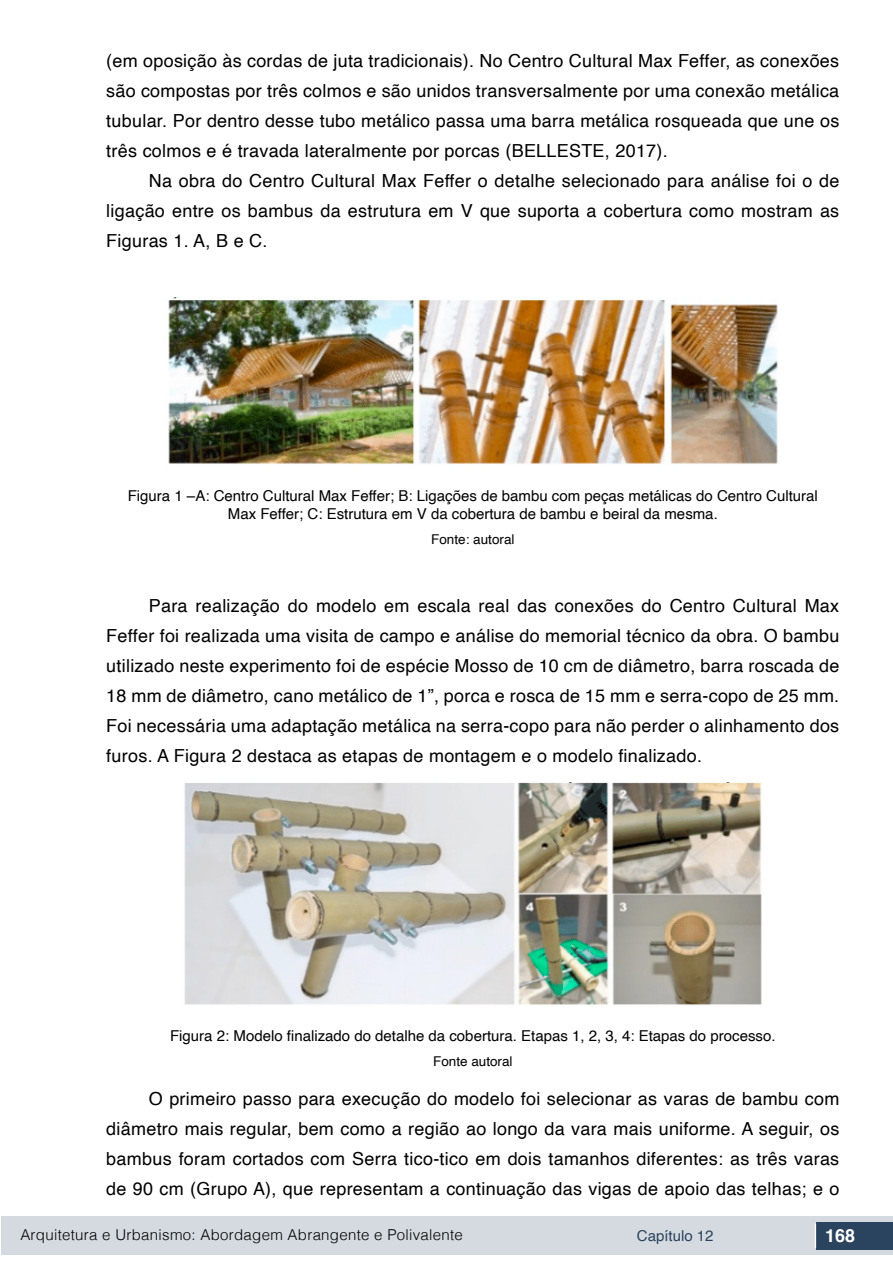
<style>
.page{position:relative;width:893px;height:1263px;background:#fff}
.page>*{position:absolute;margin:0;border:0;box-sizing:border-box;transform-origin:0 0}
.txt{font:18px/30px "Helvetica";letter-spacing:.015em;color:#000;text-align:justify}
.t1{font:700 18px "Helvetica";color:#fff}
.info_tab_gra_imag{font:15px/18px "Helvetica";color:#000;text-align:center}
.t2{font:300 15px "Helvetica";letter-spacing:.02em;color:#000}
.t3{font:15px "Helvetica";color:#2a435e}
.fonte_tab_gra_imag{font:13.5px "Helvetica";color:#000}
</style>
<div class="page">
<div style="left:1px;top:1216px;width:891px;height:38px;background:#d4dadf"></div>
<div style="left:816px;top:1222px;width:77px;height:27px;background:#2a435e"></div>
<svg style="left:815px;top:1224px;width:1px;height:24px"></svg>
<img style="left:168px;top:297px;width:610px;height:167px">
<img style="left:184px;top:782px;width:578px;height:224px">
<p class="txt" style="left:106px;top:46px;width:734px">(em oposição às cordas de juta tradicionais). No Centro Cultural Max Feffer, as conexões são compostas por três colmos e são unidos transversalmente por uma conexão metálica tubular. Por dentro desse tubo metálico passa uma barra metálica rosqueada que une os três colmos e é travada lateralmente por porcas (BELLESTE, 2017).</p>
<p class="txt" style="left:106px;top:166px;width:734px;text-indent:43px">Na obra do Centro Cultural Max Feffer o detalhe selecionado para análise foi o de ligação entre os bambus da estrutura em V que suporta a cobertura como mostram as Figuras 1. A, B e C.</p>
<p class="info_tab_gra_imag" style="left:128px;top:487px;width:692px">Figura 1 –A: Centro Cultural Max Feffer; B: Ligações de bambu com peças metálicas do Centro Cultural<br>Max Feffer; C: Estrutura em V da cobertura de bambu e beiral da mesma.</p>
<p class="fonte_tab_gra_imag" style="left:431px;top:528px;width:85px">Fonte: autoral</p>
<p class="txt" style="left:106px;top:591px;width:735px;text-indent:43px">Para realização do modelo em escala real das conexões do Centro Cultural Max Feffer foi realizada uma visita de campo e análise do memorial técnico da obra. O bambu utilizado neste experimento foi de espécie Mosso de 10 cm de diâmetro, barra roscada de 18 mm de diâmetro, cano metálico de 1”, porca e rosca de 15 mm e serra-copo de 25 mm.<br>Foi necessária uma adaptação metálica na serra-copo para não perder o alinhamento dos furos. A Figura 2 destaca as etapas de montagem e o modelo finalizado.</p>
<p class="info_tab_gra_imag" style="left:170px;top:1027px;width:607px">Figura 2: Modelo finalizado do detalhe da cobertura. Etapas 1, 2, 3, 4: Etapas do processo.</p>
<p class="fonte_tab_gra_imag" style="left:433px;top:1051px;width:81px">Fonte autoral</p>
<p class="txt" style="left:106px;top:1084px;width:735px;text-indent:43px">O primeiro passo para execução do modelo foi selecionar as varas de bambu com diâmetro mais regular, bem como a região ao longo da vara mais uniforme. A seguir, os bambus foram cortados com Serra tico-tico em dois tamanhos diferentes: as três varas de 90 cm (Grupo A), que representam a continuação das vigas de apoio das telhas; e o</p>
<p class="t2" style="left:20px;top:1222px;width:444px">Arquitetura e Urbanismo: Abordagem Abrangente e Polivalente</p>
<p class="t3" style="left:637px;top:1224px;width:78px">Capítulo 12</p>
<p class="t1" style="left:825px;top:1221px;width:32px">168</p>
</div>
